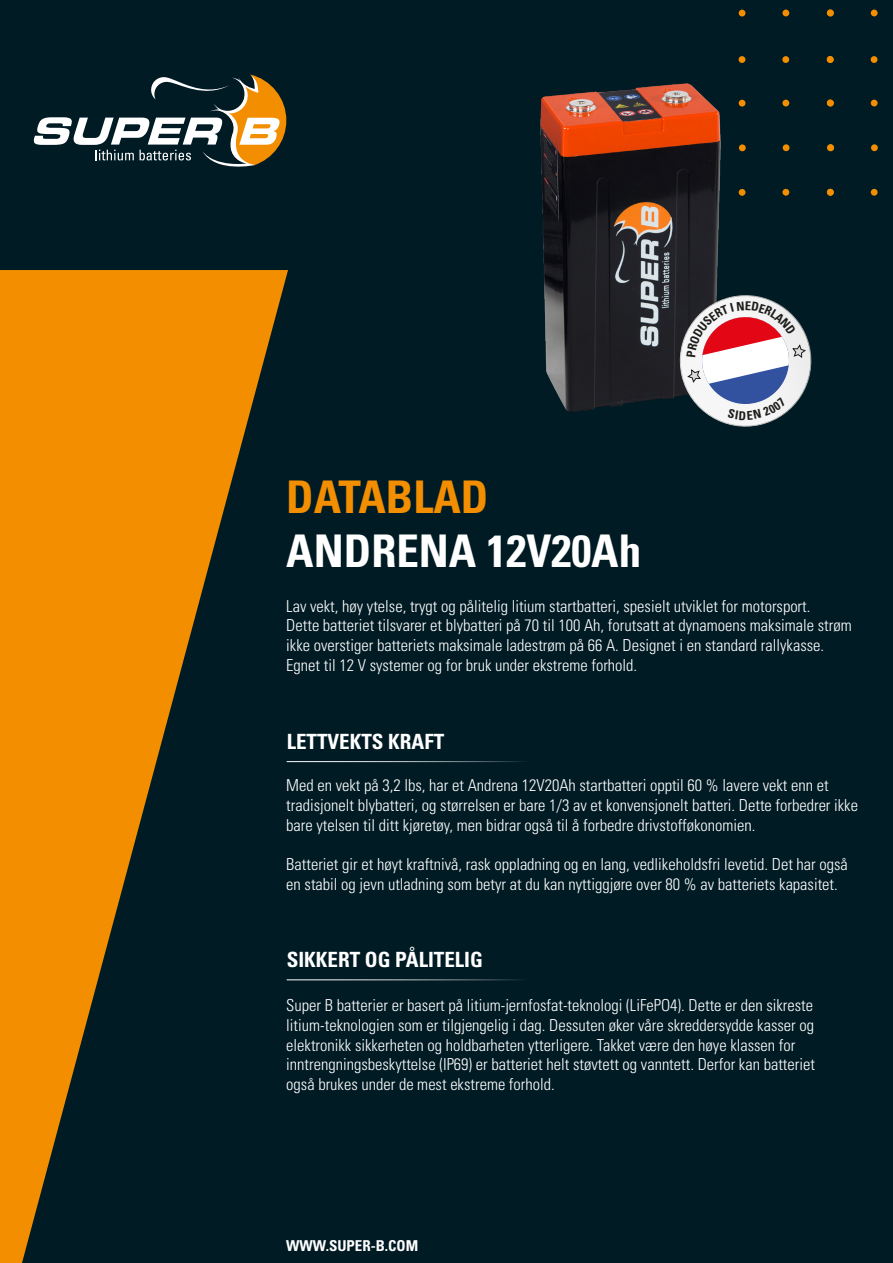
<style>
.page{position:relative;width:893px;height:1263px;background:#001b24}
.page>*{position:absolute;margin:0;border:0;box-sizing:border-box;transform-origin:0 0}
.t1{font:700 condensed 45px "Univers LT Std";color:#fff}
.t2{font:700 condensed 45px "Univers LT Std";color:#f28e00}
.t3{font:700 condensed 21px "Univers LT Std";color:#fff}
.Paragraph_Style_1{font:300 condensed 16.5px/19.8px "Univers LT Std";color:#fff}
.t4{font:700 condensed 15px "Univers LT Std";color:#fff}
</style>
<div class="page">
<svg style="left:0;top:270px;width:288px;height:993px;fill:#f28e00"></svg>
<div style="left:739px;top:10px;width:6px;height:7px;background:#f28e00;border-radius:50%"></div>
<div style="left:782px;top:10px;width:7px;height:6px;background:#f28e00;border-radius:50%"></div>
<div style="left:782px;top:56px;width:7px;height:7px;background:#f28e00;border-radius:50%"></div>
<div style="left:827px;top:56px;width:6px;height:7px;background:#9f660b;border-radius:50%"></div>
<div style="left:827px;top:10px;width:7px;height:7px;background:#f28e00;border-radius:50%"></div>
<div style="left:871px;top:10px;width:7px;height:6px;background:#f28e00;border-radius:50%"></div>
<div style="left:827px;top:56px;width:7px;height:7px;background:#f28e00;border-radius:50%"></div>
<div style="left:827px;top:100px;width:7px;height:7px;background:#f28e00;border-radius:50%"></div>
<div style="left:827px;top:144px;width:7px;height:7px;background:#f28e00;border-radius:50%"></div>
<div style="left:827px;top:189px;width:7px;height:7px;background:#f28e00;border-radius:50%"></div>
<div style="left:871px;top:56px;width:6px;height:7px;background:#f28e00;border-radius:50%"></div>
<div style="left:871px;top:100px;width:7px;height:6px;background:#f28e00;border-radius:50%"></div>
<div style="left:871px;top:144px;width:7px;height:7px;background:#f28e00;border-radius:50%"></div>
<div style="left:871px;top:189px;width:7px;height:7px;background:#f28e00;border-radius:50%"></div>
<div style="left:739px;top:56px;width:6px;height:7px;background:#f28e00;border-radius:50%"></div>
<svg style="left:34px;top:74px;width:252px;height:93px"></svg>
<hr style="left:287px;top:761px;width:241px;height:1px;background:#fff">
<hr style="left:287px;top:979px;width:241px;height:1px;background:#fff">
<img style="left:540px;top:83px;width:250px;height:329px">
<svg style="left:674px;top:292px;width:138px;height:135px"></svg>
<p class="t2" style="left:286px;top:469px;width:204px">DATABLAD</p>
<p class="t1" style="left:286px;top:523px;width:356px">ANDRENA 12V20Ah</p>
<p class="Paragraph_Style_1" style="left:286px;top:596px;width:526px">Lav vekt, høy ytelse, trygt og pålitelig litium startbatteri, spesielt utviklet for motorsport.</p>
<p class="Paragraph_Style_1" style="left:286px;top:616px;width:567px">Dette batteriet tilsvarer et blybatteri på 70 til 100 Ah, forutsatt at dynamoens maksimale strøm</p>
<p class="Paragraph_Style_1" style="left:286px;top:635px;width:539px">ikke overstiger batteriets maksimale ladestrøm på 66 A. Designet i en standard rallykasse.</p>
<p class="Paragraph_Style_1" style="left:286px;top:655px;width:352px">Egnet til 12 V systemer og for bruk under ekstreme forhold.</p>
<p class="t3" style="left:287px;top:729px;width:159px">LETTVEKTS KRAFT</p>
<p class="Paragraph_Style_1" style="left:286px;top:775px;width:573px">Med en vekt på 3,2 lbs, har et Andrena 12V20Ah startbatteri opptil 60 % lavere vekt enn et tradisjonelt blybatteri, og størrelsen er bare 1/3 av et konvensjonelt batteri. Dette forbedrer ikke bare ytelsen til ditt kjøretøy, men bidrar også til å forbedre drivstofføkonomien.</p>
<p class="Paragraph_Style_1" style="left:286px;top:855px;width:563px">Batteriet gir et høyt kraftnivå, rask oppladning og en lang, vedlikeholdsfri levetid. Det har også en stabil og jevn utladning som betyr at du kan nyttiggjøre over 80 % av batteriets kapasitet.</p>
<p class="t3" style="left:287px;top:947px;width:198px">SIKKERT OG PÅLITELIG</p>
<p class="Paragraph_Style_1" style="left:286px;top:995px;width:528px">Super B batterier er basert på litium-jernfosfat-teknologi (LiFePO4). Dette er den sikreste</p>
<p class="Paragraph_Style_1" style="left:286px;top:1015px;width:529px">litium-teknologien som er tilgjengelig i dag. Dessuten øker våre skreddersydde kasser og</p>
<p class="Paragraph_Style_1" style="left:286px;top:1035px;width:511px">elektronikk sikkerheten og holdbarheten ytterligere. Takket være den høye klassen for</p>
<p class="Paragraph_Style_1" style="left:286px;top:1055px;width:530px">inntrengningsbeskyttelse (IP69) er batteriet helt støvtett og vanntett. Derfor kan batteriet</p>
<p class="Paragraph_Style_1" style="left:286px;top:1074px;width:270px">også brukes under de mest ekstreme forhold.</p>
<p class="t4" style="left:286px;top:1236px;width:133px">WWW.SUPER-B.COM</p>
</div>
